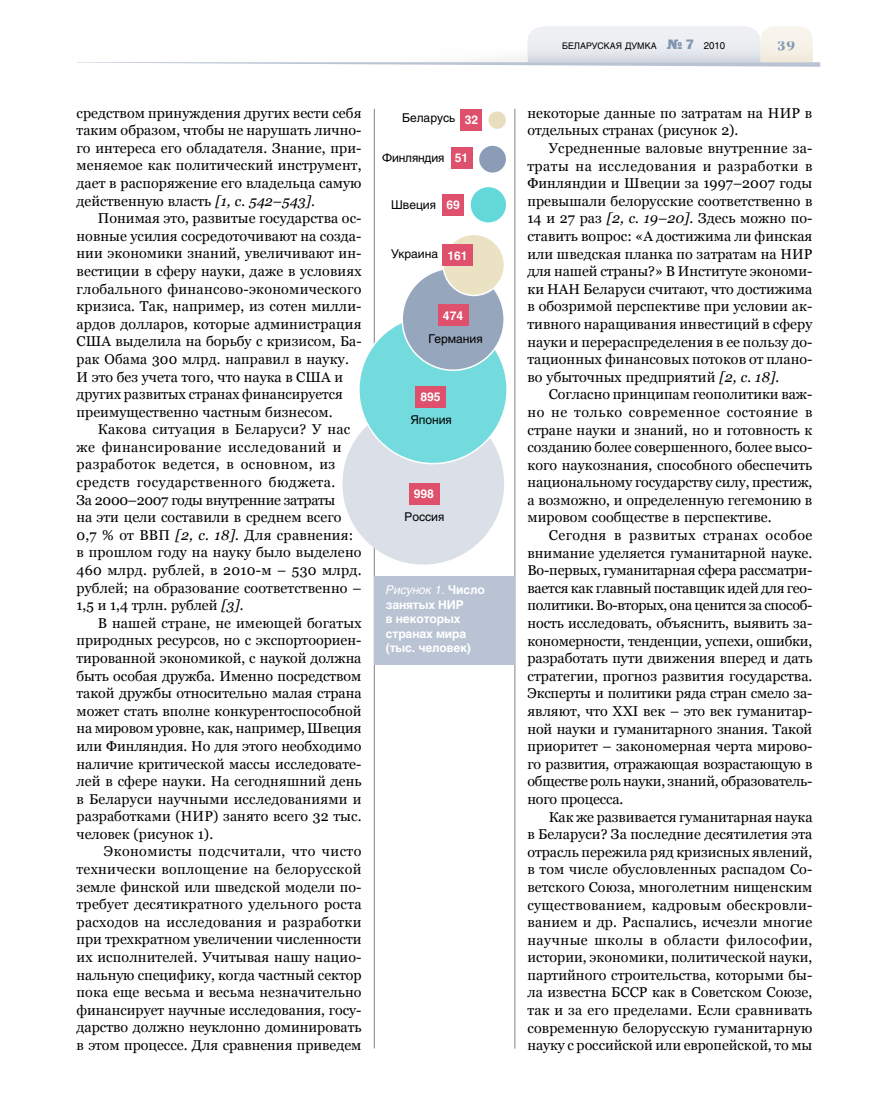
<style>
.page{position:relative;width:872px;height:1106px;background:#fff}
.page>*{position:absolute;margin:0;border:0;box-sizing:border-box;transform-origin:0 0}
.t1{font:14.25px/17.5px "Georgia";letter-spacing:.005em;color:#000;text-align:justify}
.t2{font:700 13.5px "Georgia";color:#8095af}
.t3{font:700 12px/14.4px "Helios";letter-spacing:-.01em;color:#fff}
.t4{font:12px "Helios";letter-spacing:-.005em;color:#000}
.t5{font:9px "Helios";color:#000}
.s1{font-style:italic}
.s2{font-weight:700;color:#fff}
.s3{font-weight:400;font-style:italic}
.s4{font-family:"Black Grotesk C";font-size:13.5px;color:#8095af}
.s5{font-size:9.75px}
</style>
<div class="page">
<hr style="left:374px;top:109px;width:1px;height:939px;background:#818084">
<hr style="left:514px;top:109px;width:1px;height:939px;background:#818084">
<svg style="left:77px;top:26px;width:743px;height:41px"></svg>
<div style="left:342px;top:403px;width:162px;height:161px;background:#dbe0e8;border-radius:50%"></div>
<div style="left:374px;top:576px;width:141px;height:89px;background:#b9c3d3"></div>
<div style="left:409px;top:483px;width:30px;height:22px;background:#de506b"></div>
<div style="left:359px;top:315px;width:148px;height:148px;background:#73dbdd;border-radius:50%"></div>
<div style="left:402px;top:268px;width:102px;height:102px;background:#96a6bd;border-radius:50%"></div>
<div style="left:416px;top:386px;width:30px;height:21px;background:#de506b"></div>
<div style="left:438px;top:305px;width:30px;height:21px;background:#de506b"></div>
<div style="left:443px;top:234px;width:61px;height:61px;background:#ebe2c3;border-radius:50%"></div>
<div style="left:442px;top:233px;width:63px;height:63px;border:2px solid #fff;border-radius:50%"></div>
<div style="left:443px;top:245px;width:30px;height:21px;background:#de506b"></div>
<div style="left:442px;top:194px;width:22px;height:22px;background:#de506b"></div>
<div style="left:470px;top:186px;width:37px;height:37px;background:#62d8d9;border-radius:50%"></div>
<div style="left:469px;top:186px;width:38px;height:38px;border:2px solid #fff;border-radius:50%"></div>
<div style="left:478px;top:145px;width:28px;height:28px;background:#8b9db6;border-radius:50%"></div>
<div style="left:477px;top:144px;width:30px;height:30px;border:2px solid #fff;border-radius:50%"></div>
<div style="left:488px;top:111px;width:18px;height:19px;background:#e8debd;border-radius:50%"></div>
<div style="left:487px;top:110px;width:20px;height:20px;border:2px solid #fff;border-radius:50%"></div>
<div style="left:450px;top:147px;width:22px;height:22px;background:#de506b"></div>
<div style="left:460px;top:110px;width:22px;height:21px;background:#de506b"></div>
<p class="t1" style="left:77px;top:104px;width:286px">средством принуждения других вести себя таким образом, чтобы не нарушать лично&shy;го интереса его обладателя. Знание, при&shy;меняемое как политический инструмент, дает в распоряжение его владельца самую действенную власть <span class="s1">[1, с. 542–543]</span>.</p>
<p class="t1" style="left:77px;top:209px;width:286px;text-align:left;text-indent:21px">Понимая это, развитые государства ос&shy;новные усилия сосредоточивают на созда&shy;нии экономики знаний, увеличивают ин&shy;вестиции в сферу науки, даже в условиях глобального финансово-экономического кризиса. Так, например, из сотен милли&shy;ардов долларов, которые администрация США выделила на борьбу с кризисом, Ба&shy;рак Обама 300 млрд. направил в науку.<br>И это без учета того, что наука в США и других развитых странах финансируется преимущественно частным бизнесом.</p>
<p class="t1" style="left:77px;top:420px;width:286px;text-align:left;text-indent:21px">Какова ситуация в Беларуси? У нас же финансирование исследований и разработок ведется, в основном, из средств государственного бюджета.<br>За 2000–2007 годы внутренние затраты<br>на эти цели составили в среднем всего 0,7 % от ВВП <span class="s1">[2, с. 18].</span> Для сравнения: в прошлом году на науку было выделено 460 млрд. рублей, в 2010-м – 530 млрд. рублей; на образование соответственно – 1,5 и 1,4 трлн. рублей <span class="s1">[3].</span></p>
<p class="t1" style="left:77px;top:614px;width:286px;text-indent:21px">В нашей стране, не имеющей богатых природных ресурсов, но с экспортоориен&shy;тированной экономикой, с наукой должна быть особая дружба. Именно посредством такой дружбы относительно малая страна может стать вполне конкурентоспособной на мировом уровне, как, например, Швеция или Финляндия. Но для этого необходимо наличие критической массы исследовате&shy;лей в сфере науки. На сегодняшний день в Беларуси научными исследованиями и разработками (НИР) занято всего 32 тыс. человек (рисунок 1).</p>
<p class="t1" style="left:77px;top:842px;width:286px;text-indent:27px">Экономисты подсчитали, что чисто технически воплощение на белорусской земле финской или шведской модели по&shy;требует десятикратного удельного роста расходов на исследования и разработки при трехкратном увеличении численности их исполнителей. Учитывая нашу нацио&shy;нальную специфику, когда частный сектор пока еще весьма и весьма незначительно финансирует научные исследования, госу&shy;дарство должно неуклонно доминировать в этом процессе. Для сравнения приведем</p>
<p class="t4" style="left:402px;top:111px;width:77px">Беларусь <span class="s2">32</span></p>
<p class="t4" style="left:382px;top:150px;width:88px">Финляндия <span class="s2">51</span></p>
<p class="t4" style="left:391px;top:198px;width:70px">Швеция <span class="s2">69</span></p>
<p class="t4" style="left:391px;top:246px;width:78px">Украина <span class="s2">161</span></p>
<p class="t3" style="left:443px;top:308px;width:22px">474</p>
<p class="t4" style="left:428px;top:332px;width:56px">Германия</p>
<p class="t3" style="left:420px;top:389px;width:22px">895</p>
<p class="t4" style="left:410px;top:413px;width:43px">Япония</p>
<p class="t3" style="left:414px;top:487px;width:22px">998</p>
<p class="t4" style="left:404px;top:510px;width:41px">Россия</p>
<p class="t3" style="left:386px;top:583px;width:100px"><span class="s3">Рисунок 1.</span> Число занятых НИР<br>в некоторых странах мира (тыс. человек)</p>
<p class="t5" style="left:562px;top:40px;width:165px">БЕЛАРУСКАЯ ДУМКА <span class="s4">№ 7</span> <span class="s5">2010</span></p>
<p class="t2" style="left:778px;top:36px;width:19px">39</p>
<p class="t1" style="left:527px;top:104px;width:286px">некоторые данные по затратам на НИР в отдельных странах (рисунок 2).</p>
<p class="t1" style="left:527px;top:139px;width:286px;text-indent:21px">Усредненные валовые внутренние за&shy;траты на исследования и разработки в Финляндии и Швеции за 1997–2007 годы превышали белорусские соответственно в 14 и 27 раз <span class="s1">[2, с. 19–20]</span>. Здесь можно по&shy;ставить вопрос: «А достижима ли финская или шведская планка по затратам на НИР для нашей страны?» В Институте экономи&shy;ки НАН Беларуси считают, что достижима в обозримой перспективе при условии ак&shy;тивного наращивания инвестиций в сферу науки и перераспределения в ее пользу до&shy;тационных финансовых потоков от плано&shy;во убыточных предприятий <span class="s1">[2, с. 18].</span></p>
<p class="t1" style="left:527px;top:385px;width:286px;text-indent:21px">Согласно принципам геополитики важ&shy;но не только современное состояние в стране науки и знаний, но и готовность к созданию более совершенного, более высо&shy;кого наукознания, способного обеспечить национальному государству силу, престиж, а возможно, и определенную гегемонию в мировом сообществе в перспективе.</p>
<p class="t1" style="left:527px;top:526px;width:286px;text-indent:21px">Сегодня в развитых странах особое внимание уделяется гуманитарной науке.<br>Во-первых, гуманитарная сфера рассматри&shy;вается как главный поставщик идей для гео&shy;политики. Во-вторых, она ценится за способ&shy;ность исследовать, объяснить, выявить за&shy;кономерности, тенденции, успехи, ошибки, разработать пути движения вперед и дать стратегии, прогноз развития государства.<br>Эксперты и политики ряда стран смело за&shy;являют, что XXI век – это век гуманитар&shy;ной науки и гуманитарного знания. Такой приоритет – закономерная черта мирово&shy;го развития, отражающая возрастающую в обществе роль науки, знаний, образователь&shy;ного процесса.</p>
<p class="t1" style="left:527px;top:807px;width:286px;text-indent:21px">Как же развивается гуманитарная наука в Беларуси? За последние десятилетия эта отрасль пережила ряд кризисных явлений, в том числе обусловленных распадом Со&shy;ветского Союза, многолетним нищенским существованием, кадровым обескровли&shy;ванием и др. Распались, исчезли многие научные школы в области философии, истории, экономики, политической науки, партийного строительства, которыми бы&shy;ла известна БССР как в Советском Союзе, так и за его пределами. Если сравнивать современную белорусскую гуманитарную науку с российской или европейской, то мы</p>
</div>
